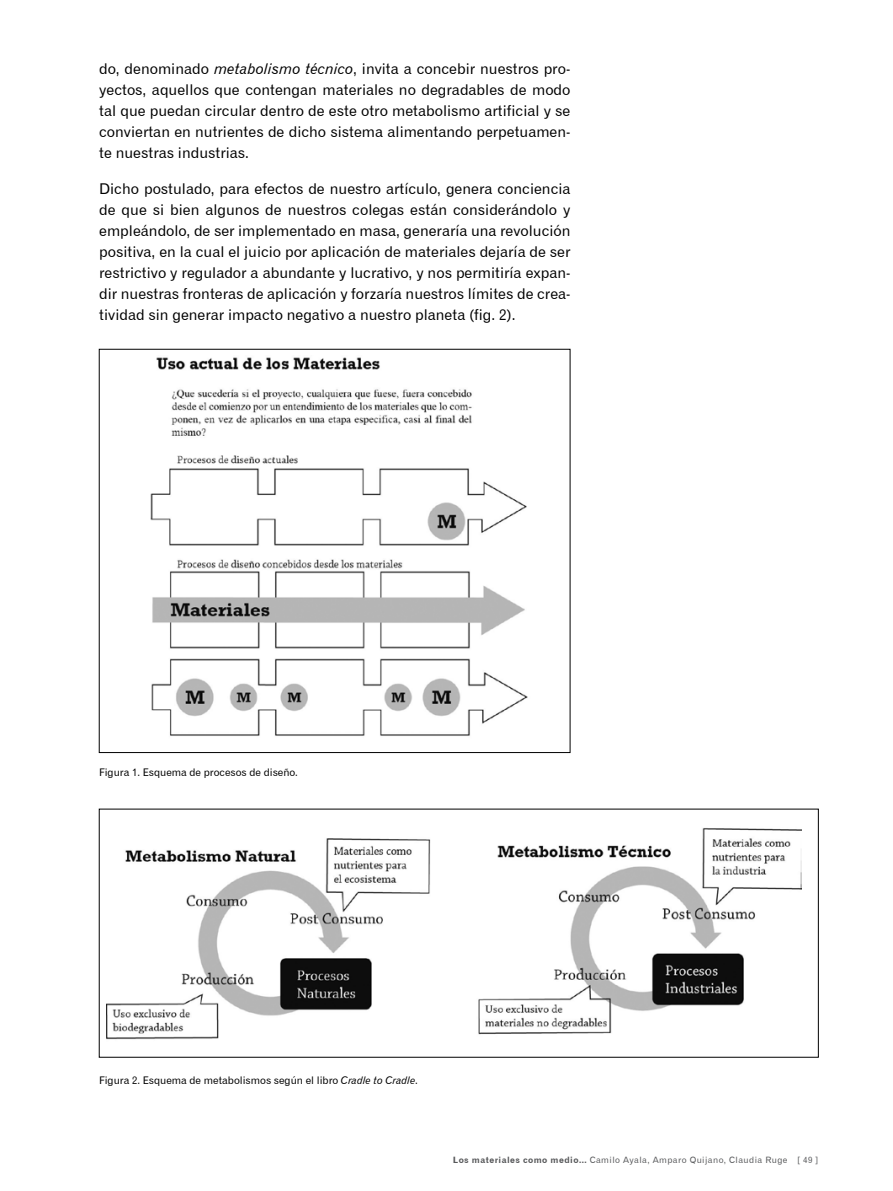
<style>
.page{position:relative;width:893px;height:1191px;background:#fff}
.page>*{position:absolute;margin:0;border:0;box-sizing:border-box;transform-origin:0 0}
.t1{font:14.88px/21px "Gothic 720 BT Roman B";color:#000;text-align:justify}
.t2{font:10.5px "Gothic 720 BT Roman B";color:#000}
.t3{font:8.75px "Gothic 720 BT Roman B";letter-spacing:.05em;color:#58595b}
.s1{font-family:"Gothic 720 BT Italic B"}
.s2{font-family:"Gothic 720 BT Bold B"}
</style>
<div class="page">
<img style="left:150px;top:357px;width:378px;height:379px">
<img style="left:107px;top:838px;width:324px;height:202px">
<img style="left:478px;top:828px;width:324px;height:207px">
<p class="t1" style="left:99px;top:58px;width:473px">do, denominado <span class="s1">metabolismo técnico</span>, invita a concebir nuestros pro&shy;yectos, aquellos que contengan materiales no degradables de modo tal que puedan circular dentro de este otro metabolismo artificial y se conviertan en nutrientes de dicho sistema alimentando perpetuamen&shy;te nuestras industrias.</p>
<p class="t1" style="left:99px;top:178px;width:473px">Dicho postulado, para efectos de nuestro artículo, genera conciencia de que si bien algunos de nuestros colegas están considerándolo y empleándolo, de ser implementado en masa, generaría una revolución positiva, en la cual el juicio por aplicación de materiales dejaría de ser restrictivo y regulador a abundante y lucrativo, y nos permitiría expan&shy;dir nuestras fronteras de aplicación y forzaría nuestros límites de crea&shy;tividad sin generar impacto negativo a nuestro planeta (fig. 2).</p>
<p class="t2" style="left:99px;top:765px;width:200px">Figura 1. Esquema de procesos de diseño.</p>
<p class="t2" style="left:99px;top:1074px;width:320px">Figura 2. Esquema de metabolismos según el libro <span class="s1">Cradle to Cradle</span>.</p>
<p class="t3" style="left:453px;top:1154px;width:367px"><span class="s2">Los materiales como medio...</span> Camilo Ayala, Amparo Quijano, Claudia Ruge [ 49 ]</p>
</div>
